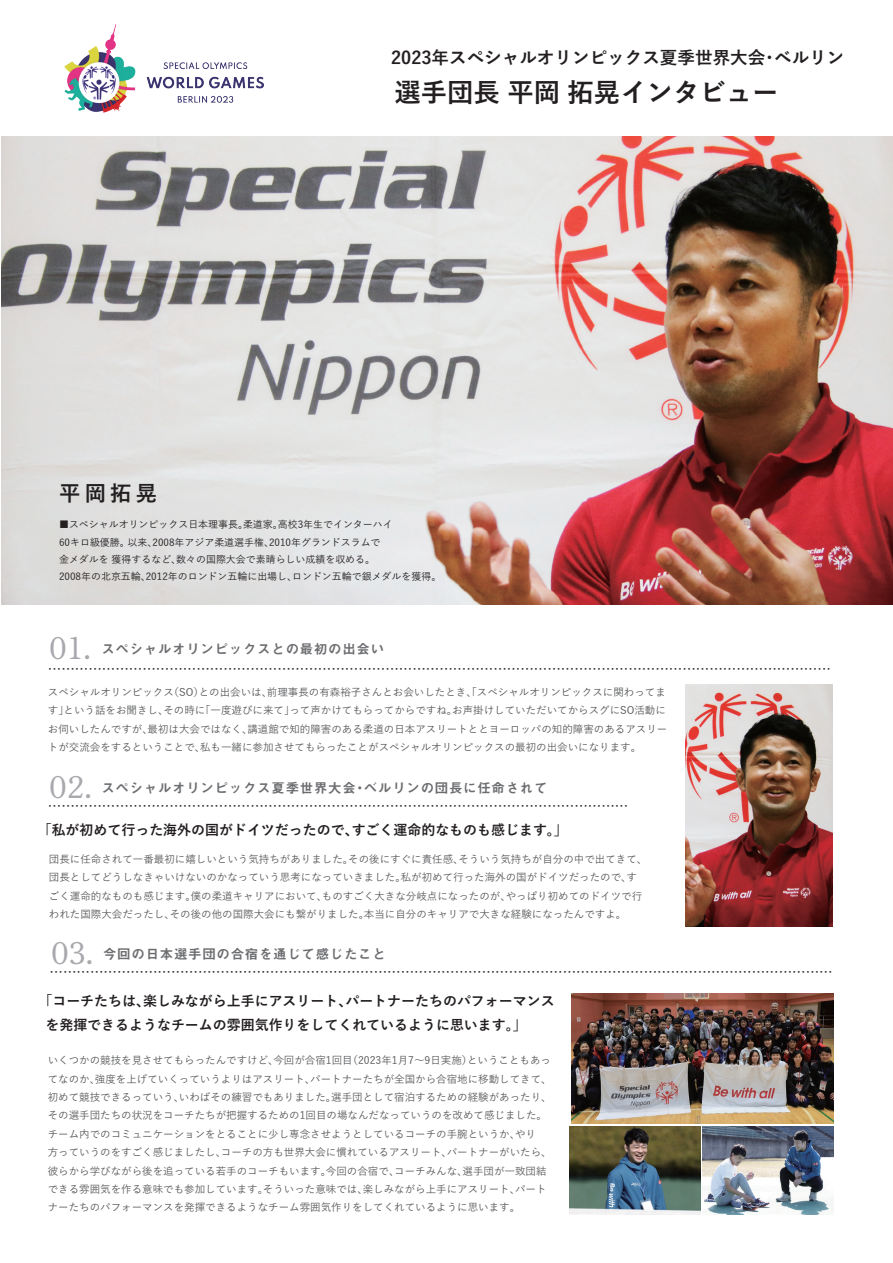
<style>
.page{position:relative;width:893px;height:1263px;background:#fff}
.page>*{position:absolute;margin:0;border:0;box-sizing:border-box;transform-origin:0 0}
.t1{font:30px "Zen Old Mincho";color:#a8a9ad}
.t2{font:700 26.4px "Yu Go";color:#231f20}
.t3{font:700 21.3px "Yu Go";color:#231f20}
.t4{font:700 17.55px "Yu Go";color:#231f20}
.t5{font:700 13.95px/24.5px "Yu Go";color:#231f20}
.t6{font:500 13.5px "Yu Go";color:#231f20}
.t7{font:13.5px "Midashi Go Pro MB31";letter-spacing:.05em;color:#6c6d70}
.t8{font:500 10.5px/18.3px "Yu Go";color:#57585a}
.t9{font:500 9.9px/17.4px "Yu Go";color:#231f20}
</style>
<div class="page">
<img style="left:1px;top:137px;width:892px;height:468px">
<img style="left:64px;top:25px;width:199px;height:88px">
<img style="left:685px;top:685px;width:147px;height:241px">
<img style="left:571px;top:994px;width:262px;height:129px">
<img style="left:570px;top:1126px;width:130px;height:88px">
<img style="left:703px;top:1126px;width:130px;height:88px">
<h3 class="t4" style="left:391px;top:48px;width:455px">2023年スペシャルオリンピックス夏季世界大会・ベルリン</h3>
<h2 class="t2" style="left:394px;top:78px;width:386px">選手団長 平岡 拓晃インタビュー</h2>
<h3 class="t3" style="left:59px;top:481px;width:99px">平岡拓晃</h3>
<p class="t9" style="left:59px;top:515px;width:384px">■スペシャルオリンピックス日本理事長。柔道家。高校3年生でインターハイ<br>60キロ級優勝。以来、2008年アジア柔道選手権、2010年グランドスラムで<br>金メダルを 獲得するなど、数々の国際大会で素晴らしい成績を収める。<br>2008年の北京五輪、2012年のロンドン五輪に出場し、ロンドン五輪で銀メダルを獲得。</p>
<h1 class="t1" style="left:49px;top:630px;width:44px">01.</h1>
<p class="t7" style="left:101px;top:638px;width:284px">スペシャルオリンピックスとの最初の出会い</p>
<p class="t6" style="left:48px;top:657px;width:785px">…………………………………………………………………………………………………………………………………………………………</p>
<p class="t8" style="left:48px;top:682px;width:621px">スペシャルオリンピックス（SO）との出会いは、前理事長の有森裕子さんとお会いしたとき、「スペシャルオリンピックスに関わってます」という話をお聞きし、その時に「一度遊びに来て」って声かけてもらってからですね。お声掛けしていただいてからスグにSO活動にお伺いしたんですが、最初は大会ではなく、講道館で知的障害のある柔道の日本アスリートととヨーロッパの知的障害のあるアスリートが交流会をするということで、私も一緒に参加させてもらったことがスペシャルオリンピックスの最初の出会いになります。</p>
<h1 class="t1" style="left:49px;top:769px;width:45px">02.</h1>
<p class="t7" style="left:101px;top:777px;width:448px">スペシャルオリンピックス夏季世界大会・ベルリンの団長に任命されて</p>
<h3 class="t5" style="left:38px;top:818px;width:532px">「私が初めて行った海外の国がドイツだったので、すごく運命的なものも感じます。」</h3>
<p class="t6" style="left:48px;top:793px;width:582px">…………………………………………………………………………………………………………………</p>
<p class="t8" style="left:49px;top:848px;width:600px">団長に任命されて一番最初に嬉しいという気持ちがありました。その後にすぐに責任感、そういう気持ちが自分の中で出てきて、団長としてどうしなきゃいけないのかなっていう思考になっていきました。私が初めて行った海外の国がドイツだったので、すごく運命的なものも感じます。僕の柔道キャリアにおいて、ものすごく大きな分岐点になったのが、やっぱり初めてのドイツで行われた国際大会だったし、その後の他の国際大会にも繋がりました。本当に自分のキャリアで大きな経験になったんですよ。</p>
<h1 class="t1" style="left:51px;top:935px;width:44px">03.</h1>
<p class="t7" style="left:103px;top:943px;width:284px">今回の日本選手団の合宿を通じて感じたこと</p>
<h3 class="t5" style="left:45px;top:988px;width:511px;text-indent:-7px">「コーチたちは、楽しみながら上手にアスリート、パートナーたちのパフォーマンスを発揮できるようなチームの雰囲気作りをしてくれているように思います。」</h3>
<p class="t6" style="left:50px;top:960px;width:785px">…………………………………………………………………………………………………………………………………………………………</p>
<p class="t8" style="left:48px;top:1050px;width:505px">いくつかの競技を見させてもらったんですけど、今回が合宿1回目（2023年1月7～9日実施）ということもあってなのか、強度を上げていくっていうよりはアスリート、パートナーたちが全国から合宿地に移動してきて、初めて競技できるっていう、いわばその練習でもありました。選手団として宿泊するための経験があったり、その選手団たちの状況をコーチたちが把握するための1回目の場なんだなっていうのを改めて感じました。チーム内でのコミュニケーションをとることに少し専念させようとしているコーチの手腕というか、やり<br>方っていうのをすごく感じましたし、コーチの方も世界大会に慣れているアスリート、パートナーがいたら、彼らから学びながら後を追っている若手のコーチもいます。今回の合宿で、コーチみんな、選手団が一致団結できる雰囲気を作る意味でも参加しています。そういった意味では、楽しみながら上手にアスリート、パートナーたちのパフォーマンスを発揮できるようなチーム雰囲気作りをしてくれているように思います。</p>
</div>
